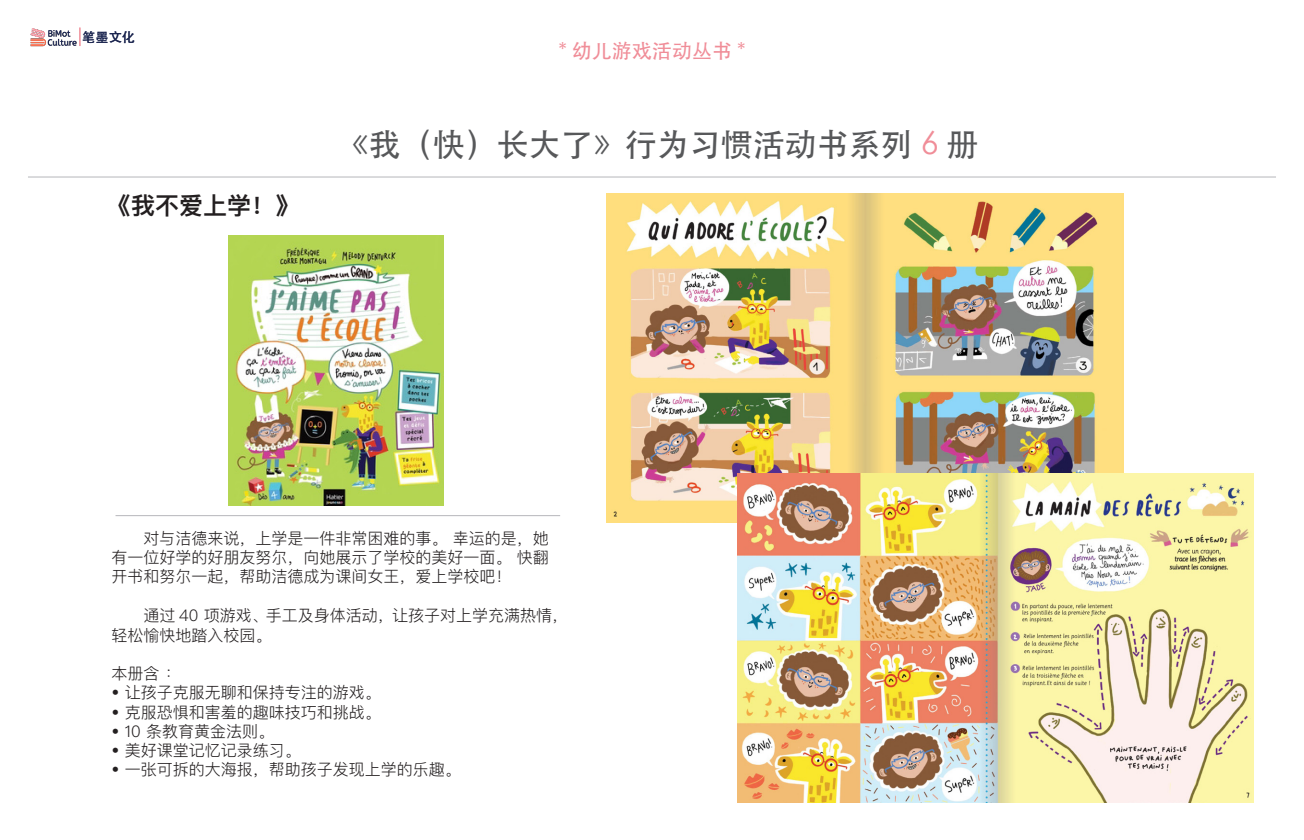
<style>
.page{position:relative;width:1304px;height:840px;background:#fff}
.page>*{position:absolute;margin:0;border:0;box-sizing:border-box;transform-origin:0 0}
.t1{font:32px "ST Heiti";color:#57585a}
.图书简介{font:600 24px "Ping Fang SC";color:#231f20}
.t2{font:20px "ST Heiti";color:#f08d98}
.图书基本信息{font:300 16px/19.2px "Ping Fang SC";color:#231f20;text-align:justify}
.t3{font:13.2px "ST Heiti";color:#1c2650}
.s1{color:#f08d98}
</style>
<div class="page">
<img style="left:30px;top:28px;width:47px;height:18px">
<hr style="left:28px;top:176px;width:1248px;height:1px;background:#b6b7bb">
<svg style="left:80px;top:28px;width:1px;height:18px"></svg>
<hr style="left:116px;top:515px;width:444px;height:1px;background:#b6b7bb">
<img style="left:228px;top:235px;width:216px;height:270px">
<img style="left:607px;top:193px;width:516px;height:328px">
<img style="left:737px;top:473px;width:517px;height:329px">
<p class="t3" style="left:82px;top:30px;width:54px">笔墨文化</p>
<p class="图书简介" style="left:107px;top:191px;width:193px">《我不爱上学！》</p>
<p class="t2" style="left:558px;top:41px;width:188px">* 幼儿游戏活动丛书 *</p>
<p class="t1" style="left:337px;top:128px;width:643px">《我（快）长大了》行为习惯活动书系列 <span class="s1">6</span> 册</p>
<p class="图书基本信息" style="left:112px;top:528px;width:439px;text-indent:32px">对与洁德来说，上学是一件非常困难的事。 幸运的是，她有一位好学的好朋友努尔，向她展示了学校的美好一面。 快翻开书和努尔一起，帮助洁德成为课间女王，爱上学校吧！</p>
<p class="图书基本信息" style="left:112px;top:604px;width:458px;line-height:20px;text-indent:32px">通过 40 项游戏、手工及身体活动，让孩子对上学充满热情，轻松愉快地踏入校园。</p>
<p class="图书基本信息" style="left:112px;top:663px;width:71px">本册含 ：</p>
<p class="图书基本信息" style="left:112px;top:682px;width:271px">• 让孩子克服无聊和保持专注的游戏。</p>
<p class="图书基本信息" style="left:112px;top:701px;width:271px">• 克服恐惧和害羞的趣味技巧和挑战。</p>
<p class="图书基本信息" style="left:112px;top:720px;width:164px">• 10 条教育黄金法则。</p>
<p class="图书基本信息" style="left:112px;top:740px;width:191px">• 美好课堂记忆记录练习。</p>
<p class="图书基本信息" style="left:112px;top:759px;width:351px">• 一张可拆的大海报，帮助孩子发现上学的乐趣。</p>
</div>
